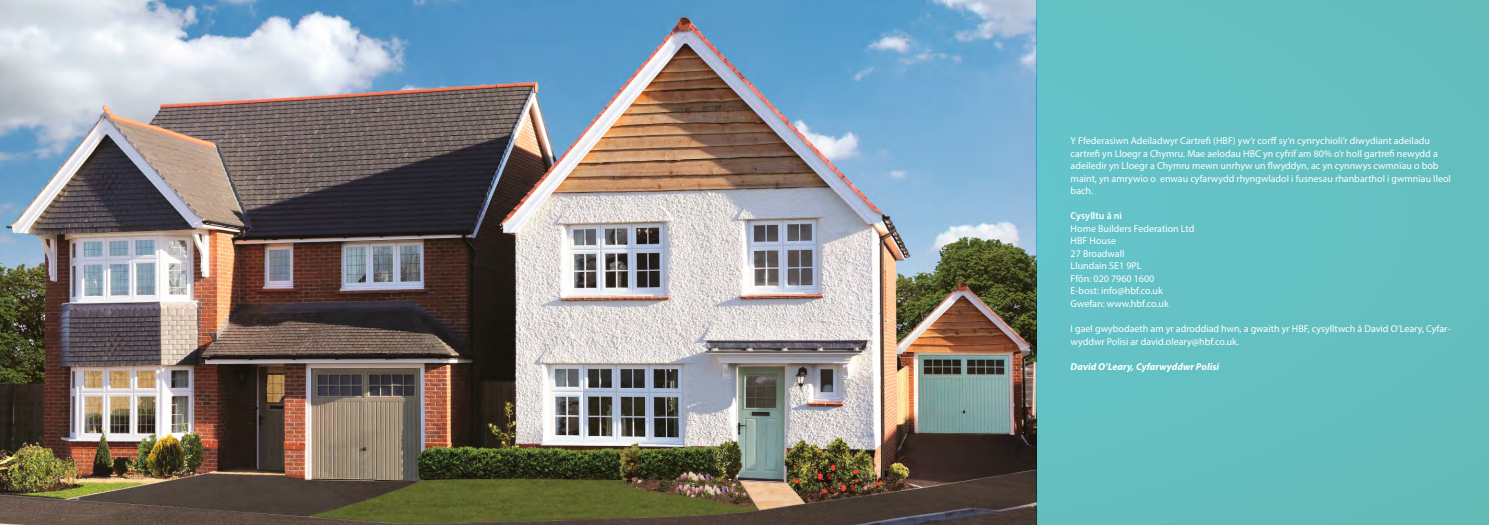
<style>
.page{position:relative;width:1489px;height:525px;background:#fff}
.page>*{position:absolute;margin:0;border:0;box-sizing:border-box;transform-origin:0 0}
.t1{font:10px/12.5px "Myriad Pro";color:#fff}
.t2{font:italic 700 10px "Myriad Pro";color:#fff}
.t3{font:600 10px "Myriad Pro";color:#fff}
</style>
<div class="page">
<img style="left:0;top:0;width:1036px;height:524px">
<div style="left:1036px;top:0;width:452px;height:524px;background:#64c0c1"></div>
<p class="t1" style="left:1070px;top:134px;width:382px">Y Ffederasiwn Adeiladwyr Cartrefi (HBF) yw’r corff sy’n cynrychioli’r diwydiant adeiladu cartrefi yn Lloegr a Chymru. Mae aelodau HBC yn cyfrif am 80% o’r holl gartrefi newydd a adeiledir yn Lloegr a Chymru mewn unrhyw un flwyddyn, ac yn cynnwys cwmnïau o bob maint, yn amrywio o enwau cyfarwydd rhyngwladol i fusnesau rhanbarthol i gwmnïau lleol bach.</p>
<p class="t3" style="left:1070px;top:209px;width:53px">Cysylltu â ni</p>
<p class="t1" style="left:1070px;top:222px;width:125px">Home Builders Federation Ltd<br>HBF House<br>27 Broadwall<br>Llundain SE1 9PL<br>Ffôn: 020 7960 1600<br>E-bost: info@hbf.co.uk<br>Gwefan: www.hbf.co.uk</p>
<p class="t1" style="left:1070px;top:322px;width:381px">I gael gwybodaeth am yr adroddiad hwn, a gwaith yr HBF, cysylltwch â David O’Leary, Cyfar&shy;wyddwr Polisi ar david.oleary@hbf.co.uk.</p>
<p class="t2" style="left:1070px;top:359px;width:150px">David O’Leary, Cyfarwyddwr Polisi</p>
</div>
